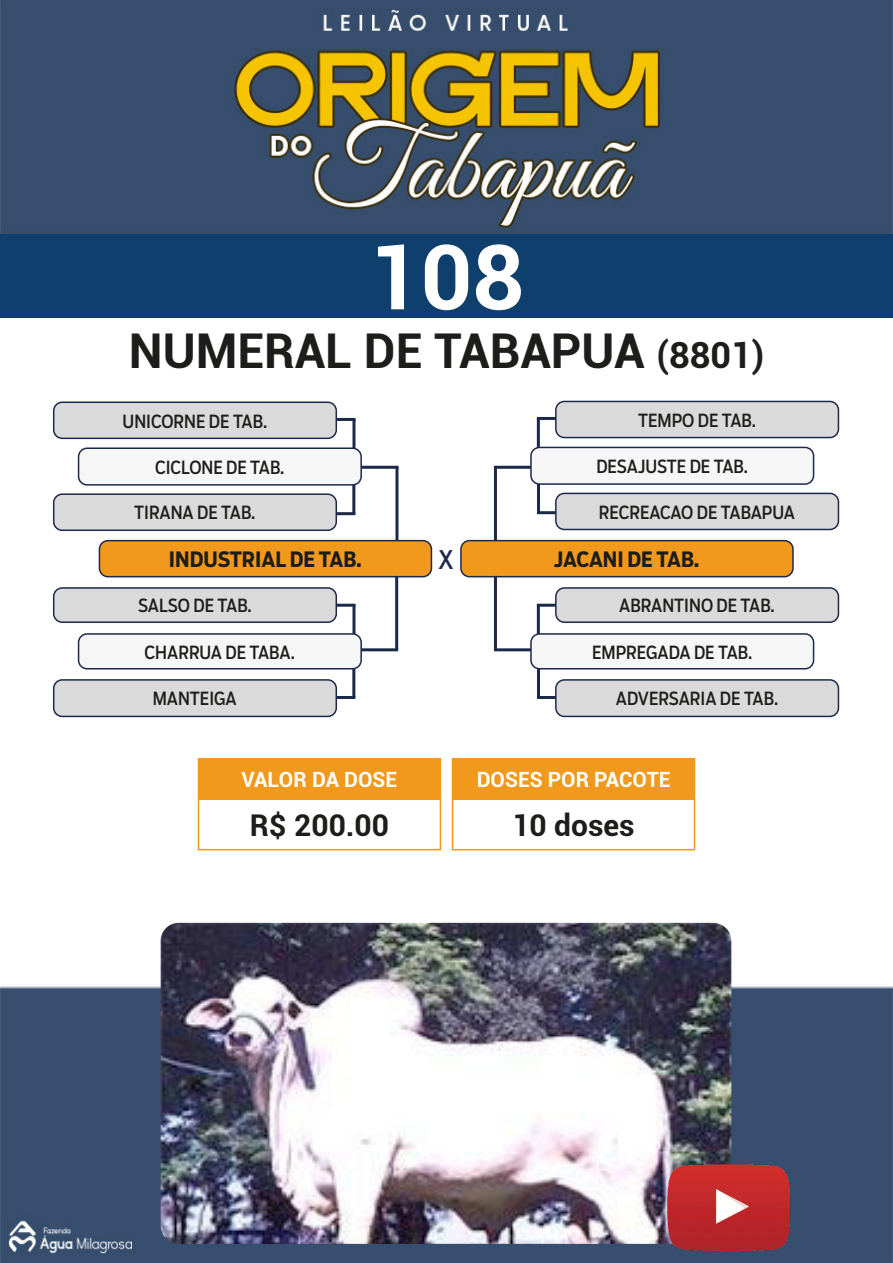
<style>
.page{position:relative;width:893px;height:1263px;background:#fff}
.page>*{position:absolute;margin:0;border:0;box-sizing:border-box;transform-origin:0 0}
.t1{font:700 90px "Roboto";color:#fff}
.t2{font:700 48px "Roboto";color:#1d1d1b}
.t3{font:700 30px "Roboto";color:#1d1d1b}
.t4{font:25.5px "Boomer Cond";color:#1d294a}
.t5{font:700 21px "Boomer Cond";color:#1d1d1b}
.t6{font:700 21px "Roboto";color:#fff}
.t7{font:18px "Boomer Cond";color:#1d1d1b}
.s1{font-size:36px}
</style>
<div class="page">
<img style="left:0;top:0;width:893px;height:1263px">
<div style="left:198px;top:759px;width:242px;height:40px;background:#f1991c"></div>
<div style="left:198px;top:758px;width:243px;height:42px;border:2px solid #f1991c"></div>
<div style="left:198px;top:798px;width:243px;height:52px;border:2px solid #f1991c"></div>
<div style="left:453px;top:759px;width:241px;height:40px;background:#f1991c"></div>
<div style="left:452px;top:758px;width:243px;height:42px;border:2px solid #f1991c"></div>
<div style="left:452px;top:798px;width:243px;height:52px;border:2px solid #f1991c"></div>
<hr style="left:494px;top:467px;width:3px;height:74px;background:#1d294a">
<hr style="left:494px;top:466px;width:37px;height:3px;background:#1d294a">
<hr style="left:395px;top:467px;width:3px;height:74px;background:#1d294a">
<hr style="left:361px;top:466px;width:37px;height:3px;background:#1d294a">
<hr style="left:352px;top:605px;width:3px;height:29px;background:#1d294a">
<hr style="left:336px;top:604px;width:19px;height:3px;background:#1d294a">
<hr style="left:352px;top:669px;width:3px;height:29px;background:#1d294a">
<hr style="left:336px;top:696px;width:19px;height:3px;background:#1d294a">
<hr style="left:537px;top:605px;width:3px;height:29px;background:#1d294a">
<hr style="left:537px;top:604px;width:19px;height:3px;background:#1d294a">
<hr style="left:537px;top:669px;width:3px;height:29px;background:#1d294a">
<hr style="left:537px;top:696px;width:19px;height:3px;background:#1d294a">
<hr style="left:537px;top:418px;width:3px;height:29px;background:#1d294a">
<hr style="left:537px;top:417px;width:19px;height:3px;background:#1d294a">
<hr style="left:537px;top:484px;width:3px;height:29px;background:#1d294a">
<hr style="left:537px;top:511px;width:19px;height:3px;background:#1d294a">
<hr style="left:352px;top:485px;width:3px;height:29px;background:#1d294a">
<hr style="left:336px;top:512px;width:19px;height:3px;background:#1d294a">
<hr style="left:352px;top:419px;width:3px;height:29px;background:#1d294a">
<hr style="left:336px;top:418px;width:19px;height:3px;background:#1d294a">
<hr style="left:510px;top:520px;width:282px;height:1px;background:#fff">
<div style="left:556px;top:493px;width:282px;height:36px;background:#dadada;border-radius:9px"></div>
<div style="left:555px;top:493px;width:284px;height:37px;border:2px solid #1d294a;border-radius:9px"></div>
<div style="left:54px;top:494px;width:282px;height:36px;background:#dadada;border-radius:9px"></div>
<div style="left:53px;top:493px;width:284px;height:38px;border:2px solid #1d294a;border-radius:9px"></div>
<div style="left:54px;top:680px;width:282px;height:36px;background:#dadada;border-radius:9px"></div>
<div style="left:53px;top:679px;width:284px;height:38px;border:2px solid #1d294a;border-radius:9px"></div>
<div style="left:556px;top:680px;width:282px;height:36px;background:#dadada;border-radius:9px"></div>
<div style="left:555px;top:679px;width:284px;height:38px;border:2px solid #1d294a;border-radius:9px"></div>
<div style="left:531px;top:447px;width:283px;height:37px;background:#f6f6f6;border-radius:9px"></div>
<div style="left:530px;top:447px;width:284px;height:38px;border:2px solid #1d294a;border-radius:9px"></div>
<div style="left:79px;top:448px;width:282px;height:37px;background:#f6f6f6;border-radius:9px"></div>
<div style="left:78px;top:447px;width:284px;height:39px;border:2px solid #1d294a;border-radius:9px"></div>
<div style="left:79px;top:634px;width:282px;height:35px;background:#f6f6f6;border-radius:9px"></div>
<div style="left:78px;top:633px;width:284px;height:36px;border:2px solid #1d294a;border-radius:9px"></div>
<div style="left:531px;top:634px;width:283px;height:35px;background:#f6f6f6;border-radius:9px"></div>
<div style="left:530px;top:633px;width:284px;height:36px;border:2px solid #1d294a;border-radius:9px"></div>
<div style="left:556px;top:401px;width:282px;height:36px;background:#dadada;border-radius:9px"></div>
<div style="left:555px;top:401px;width:284px;height:37px;border:2px solid #1d294a;border-radius:9px"></div>
<div style="left:54px;top:402px;width:282px;height:36px;background:#dadada;border-radius:9px"></div>
<div style="left:53px;top:401px;width:284px;height:38px;border:2px solid #1d294a;border-radius:9px"></div>
<div style="left:54px;top:588px;width:282px;height:34px;background:#dadada;border-radius:9px"></div>
<div style="left:53px;top:587px;width:284px;height:36px;border:2px solid #1d294a;border-radius:9px"></div>
<div style="left:556px;top:588px;width:282px;height:34px;background:#dadada;border-radius:9px"></div>
<div style="left:555px;top:587px;width:284px;height:36px;border:2px solid #1d294a;border-radius:9px"></div>
<div style="left:432px;top:541px;width:28px;height:36px;background:#fff"></div>
<div style="left:99px;top:541px;width:332px;height:36px;background:#f1991c;border-radius:9px"></div>
<div style="left:99px;top:540px;width:333px;height:37px;border:2px solid #1d294a;border-radius:9px"></div>
<div style="left:461px;top:541px;width:332px;height:36px;background:#f1991c;border-radius:9px"></div>
<div style="left:460px;top:540px;width:334px;height:37px;border:2px solid #1d294a;border-radius:9px"></div>
<hr style="left:395px;top:576px;width:3px;height:74px;background:#1d294a">
<hr style="left:361px;top:648px;width:37px;height:3px;background:#1d294a">
<hr style="left:494px;top:576px;width:3px;height:74px;background:#1d294a">
<hr style="left:494px;top:648px;width:37px;height:3px;background:#1d294a">
<img style="left:161px;top:923px;width:570px;height:321px">
<img style="left:666px;top:1163px;width:126px;height:89px">
<div style="left:0;top:234px;width:893px;height:83px;background:#0f406d"></div>
<p class="t1" style="left:369px;top:214px;width:156px">108</p>
<p class="t2" style="left:129px;top:317px;width:637px">NUMERAL DE TABAPUA <span class="s1">(8801)</span></p>
<p class="t7" style="left:123px;top:410px;width:146px">UNICORNE DE TAB.</p>
<p class="t7" style="left:638px;top:409px;width:120px">TEMPO DE TAB.</p>
<p class="t7" style="left:155px;top:457px;width:131px">CICLONE DE TAB.</p>
<p class="t7" style="left:596px;top:456px;width:153px">DESAJUSTE DE TAB.</p>
<p class="t7" style="left:134px;top:502px;width:123px">TIRANA DE TAB.</p>
<p class="t7" style="left:599px;top:501px;width:198px">RECREACAO DE TABAPUA</p>
<p class="t5" style="left:169px;top:547px;width:194px">INDUSTRIAL DE TAB.</p>
<p class="t4" style="left:438px;top:544px;width:17px">X</p>
<p class="t5" style="left:554px;top:547px;width:147px">JACANI DE TAB.</p>
<p class="t7" style="left:138px;top:595px;width:115px">SALSO DE TAB.</p>
<p class="t7" style="left:619px;top:595px;width:157px">ABRANTINO DE TAB.</p>
<p class="t7" style="left:145px;top:641px;width:152px">CHARRUA DE TABA.</p>
<p class="t7" style="left:592px;top:641px;width:162px">EMPREGADA DE TAB.</p>
<p class="t7" style="left:153px;top:688px;width:86px">MANTEIGA</p>
<p class="t7" style="left:616px;top:688px;width:164px">ADVERSARIA DE TAB.</p>
<p class="t6" style="left:242px;top:764px;width:157px">VALOR DA DOSE</p>
<p class="t3" style="left:250px;top:804px;width:141px">R$ 200.00</p>
<p class="t6" style="left:477px;top:764px;width:195px">DOSES POR PACOTE</p>
<p class="t3" style="left:512px;top:804px;width:124px">10 doses</p>
</div>
